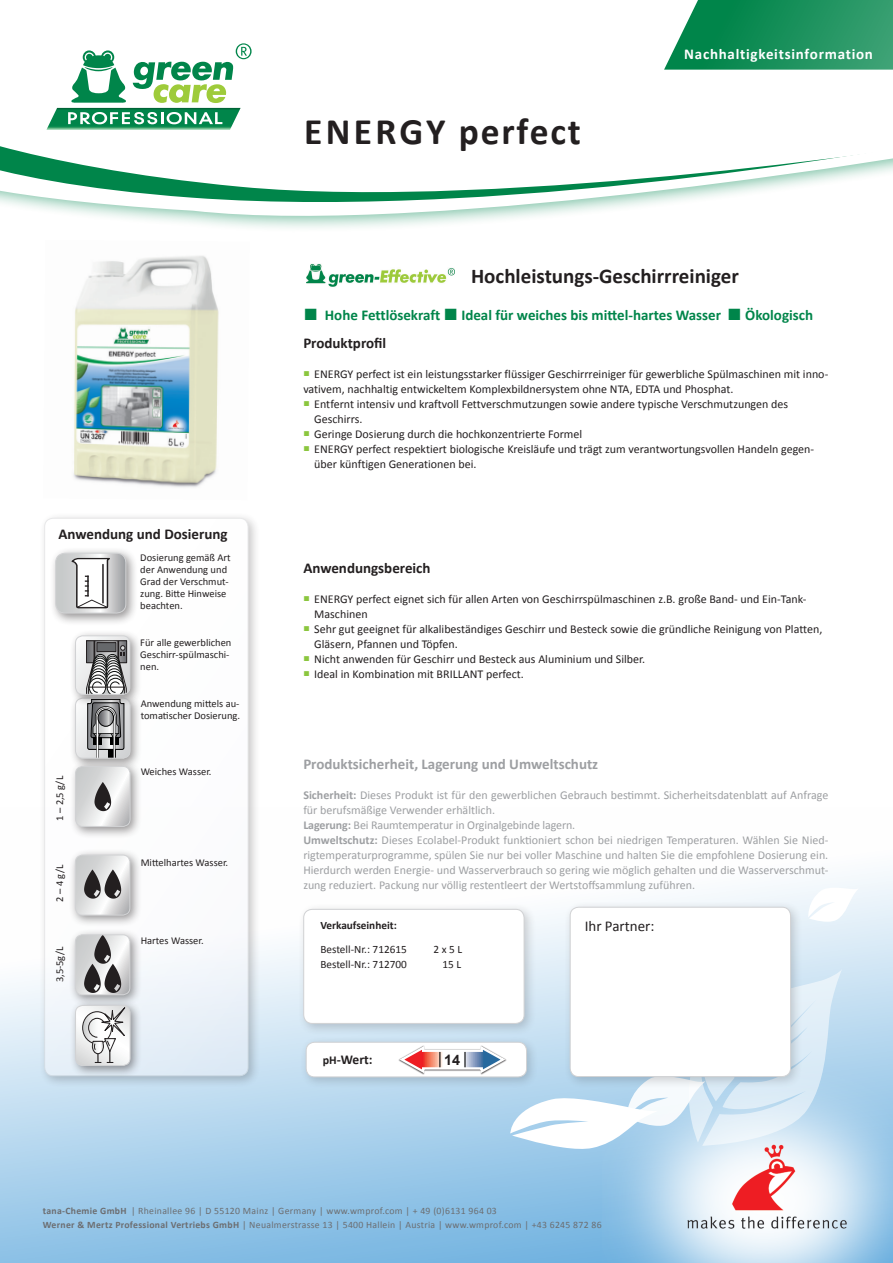
<style>
.page{position:relative;width:893px;height:1263px;background:#fff}
.page>*{position:absolute;margin:0;border:0;box-sizing:border-box;transform-origin:0 0}
.t1{font:700 37.5px "Calibri";letter-spacing:.05em;color:#231f20}
.t2{font:700 21px "Calibri";color:#231f20}
.t3{font:700 15px "Calibri";color:#00854a}
.t4{font:700 15px "Calibri";color:#231f20}
.t5{font:700 15px "Calibri";color:#9d9fa2}
.t6{font:700 15px "Calibri";letter-spacing:.05em;color:#fff}
.t7{font:15px "Calibri";color:#231f20}
.t8{font:700 14.4px "Arial";color:#231f20}
.t9{font:700 13.5px "Calibri";color:#231f20}
.t10{font:12px/15px "Calibri";color:#231f20}
.t11{font:12px/15px "Calibri";color:#9d9fa2}
.t12{font:11.25px "Calibri";color:#231f20}
.t13{font:700 11.25px "Calibri";color:#231f20}
.t14{font:10.5px/12px "Calibri";color:#231f20}
.t15{font:9.75px "Calibri";letter-spacing:.03em;color:#6c6d70}
.s1{font-family:"Arial";font-weight:400;font-size:24.3px}
.s2{font-family:"Arial";font-size:10.5px;color:#8bc63e}
.s3{font-weight:700}
.s4{font-size:12px}
</style>
<div class="page">
<svg style="left:0;top:873px;width:893px;height:390px"></svg>
<svg style="left:807px;top:888px;width:52px;height:34px"></svg>
<svg style="left:188px;top:222px;width:266px;height:6px;fill:#f0f7f4"></svg>
<svg style="left:71px;top:212px;width:502px;height:10px"></svg>
<svg style="left:0;top:146px;width:893px;height:66px"></svg>
<img style="left:73px;top:255px;width:146px;height:233px">
<div style="left:564px;top:901px;width:239px;height:188px;background:#231f20;opacity:.2"></div>
<div style="left:570px;top:907px;width:220px;height:169px;background:#fff;border-radius:9px"></div>
<svg style="left:46px;top:43px;width:206px;height:87px"></svg>
<div style="left:38px;top:512px;width:223px;height:576px;background:#231f20;opacity:.49"></div>
<div style="left:45px;top:518px;width:203px;height:558px;background:linear-gradient(to bottom,#fff,#eef3f9);border-radius:9px"></div>
<div style="left:44px;top:518px;width:204px;height:558px;border:1px solid #d1d2d4;border-radius:9px"></div>
<svg style="left:664px;top:0;width:229px;height:70px;background:#2b9968"></svg>
<div style="left:297px;top:903px;width:240px;height:133px;background:#231f20;opacity:.2"></div>
<div style="left:304px;top:909px;width:220px;height:114px;background:#fff;border-radius:9px"></div>
<div style="left:303px;top:909px;width:221px;height:115px;border:1px solid #d1d2d4;border-radius:9px"></div>
<div style="left:300px;top:1036px;width:239px;height:53px;background:#231f20;opacity:.2"></div>
<div style="left:306px;top:1042px;width:221px;height:35px;background:#fff;border-radius:9px"></div>
<div style="left:306px;top:1042px;width:221px;height:35px;border:1px solid #d1d2d4;border-radius:9px"></div>
<svg style="left:398px;top:968px;width:444px;height:181px"></svg>
<img style="left:603px;top:1048px;width:290px;height:215px">
<img style="left:306px;top:264px;width:149px;height:23px">
<div style="left:49px;top:547px;width:89px;height:79px;background:#231f20;opacity:.49"></div>
<svg style="left:56px;top:553px;width:70px;height:60px"></svg>
<div style="left:55px;top:553px;width:71px;height:60px;border:1px solid #d1d2d4;border-radius:9px"></div>
<div style="left:69px;top:692px;width:74px;height:79px;background:#231f20;opacity:.49"></div>
<div style="left:69px;top:629px;width:73px;height:78px;background:#231f20;opacity:.49"></div>
<svg style="left:76px;top:636px;width:54px;height:123px"></svg>
<div style="left:75px;top:635px;width:55px;height:60px;border:1px solid #d1d2d4;border-radius:7px"></div>
<div style="left:69px;top:760px;width:74px;height:79px;background:#231f20;opacity:.49"></div>
<svg style="left:76px;top:766px;width:54px;height:60px"></svg>
<div style="left:75px;top:766px;width:55px;height:61px;border:1px solid #d1d2d4;border-radius:7px"></div>
<div style="left:69px;top:849px;width:74px;height:79px;background:#231f20;opacity:.49"></div>
<svg style="left:75px;top:855px;width:55px;height:60px"></svg>
<div style="left:75px;top:855px;width:55px;height:60px;border:1px solid #d1d2d4;border-radius:7px"></div>
<div style="left:69px;top:928px;width:74px;height:79px;background:#231f20;opacity:.49"></div>
<svg style="left:75px;top:935px;width:55px;height:60px"></svg>
<div style="left:75px;top:934px;width:55px;height:61px;border:1px solid #d1d2d4;border-radius:7px"></div>
<div style="left:69px;top:999px;width:74px;height:79px;background:#231f20;opacity:.49"></div>
<svg style="left:76px;top:1005px;width:54px;height:60px"></svg>
<div style="left:75px;top:1005px;width:55px;height:61px;border:1px solid #d1d2d4;border-radius:7px"></div>
<p class="t1" style="left:304px;top:108px;width:278px">ENERGY perfect</p>
<p class="t6" style="left:684px;top:44px;width:190px">Nachhaltigkeitsinformation</p>
<p class="t2" style="left:471px;top:263px;width:269px">Hochleistungs-Geschirrreiniger</p>
<p class="t3" style="left:303px;top:305px;width:511px"><span class="s1">■</span> Hohe Fettlösekraft <span class="s1">■</span> Ideal für weiches bis mittel-hartes Wasser <span class="s1">■</span> Ökologisch</p>
<p class="t4" style="left:58px;top:524px;width:171px">Anwendung und Dosierung</p>
<p class="t14" style="left:140px;top:551px;width:92px">Dosierung gemäß Art der Anwendung und<br>Grad der Verschmut&shy;zung. Bitte Hinweise beachten.</p>
<p class="t14" style="left:140px;top:637px;width:93px">Für alle gewerblichen<br>Geschirr-spülmaschi&shy;nen.</p>
<p class="t14" style="left:54px;top:821px;width:46px;rotate:-90deg">1 – 2,5 g/L</p>
<p class="t14" style="left:54px;top:901px;width:38px;rotate:-90deg">2 – 4 g/L</p>
<p class="t14" style="left:54px;top:982px;width:37px;rotate:-90deg">3,5-5g/L</p>
<p class="t14" style="left:141px;top:697px;width:101px">Anwendung mittels au&shy;tomatischer Dosierung.</p>
<p class="t14" style="left:141px;top:766px;width:72px">Weiches Wasser.</p>
<p class="t14" style="left:141px;top:856px;width:89px">Mittelhartes Wasser.</p>
<p class="t14" style="left:141px;top:934px;width:65px">Hartes Wasser.</p>
<p class="t4" style="left:303px;top:333px;width:84px">Produktprofil</p>
<p class="t10" style="left:303px;top:366px;width:526px"><span class="s2">■</span> ENERGY perfect ist ein leistungsstarker flüssiger Geschirrreiniger für gewerbliche Spülmaschinen mit inno&shy;vativem, nachhaltig entwickeltem Komplexbildnersystem ohne NTA, EDTA und Phosphat.</p>
<p class="t10" style="left:314px;top:396px;width:475px;text-indent:-11px"><span class="s2">■</span> Entfernt intensiv und kraftvoll Fettverschmutzungen sowie andere typische Verschmutzungen des<br>Geschirrs.</p>
<p class="t10" style="left:303px;top:426px;width:280px"><span class="s2">■</span> Geringe Dosierung durch die hochkonzentrierte Formel</p>
<p class="t10" style="left:314px;top:441px;width:501px;text-indent:-11px"><span class="s2">■</span> ENERGY perfect respektiert biologische Kreisläufe und trägt zum verantwortungsvollen Handeln gegen&shy;über künftigen Generationen bei.</p>
<p class="t4" style="left:303px;top:558px;width:129px">Anwendungsbereich</p>
<p class="t10" style="left:314px;top:591px;width:494px;text-indent:-11px"><span class="s2">■</span> ENERGY perfect eignet sich für allen Arten von Geschirrspülmaschinen z.B. große Band- und Ein-Tank-<br>Maschinen</p>
<p class="t10" style="left:314px;top:621px;width:510px;text-indent:-11px"><span class="s2">■</span> Sehr gut geeignet für alkalibeständiges Geschirr und Besteck sowie die gründliche Reinigung von Platten,<br>Gläsern, Pfannen und Töpfen.</p>
<p class="t10" style="left:303px;top:651px;width:343px"><span class="s2">■</span> Nicht anwenden für Geschirr und Besteck aus Aluminium und Silber.</p>
<p class="t10" style="left:303px;top:666px;width:222px"><span class="s2">■</span> Ideal in Kombination mit BRILLANT perfect.</p>
<p class="t5" style="left:303px;top:755px;width:296px">Produktsicherheit, Lagerung und Umweltschutz</p>
<p class="t11" style="left:303px;top:788px;width:526px"><span class="s3">Sicherheit:</span> Dieses Produkt ist für den gewerblichen Gebrauch bestimmt. Sicherheitsdatenblatt auf Anfrage für berufsmäßige Verwender erhältlich.</p>
<p class="t11" style="left:303px;top:818px;width:273px"><span class="s3">Lagerung:</span> Bei Raumtemperatur in Orginalgebinde lagern.</p>
<p class="t11" style="left:303px;top:833px;width:526px;text-align:justify"><span class="s3">Umweltschutz:</span> Dieses Ecolabel-Produkt funktioniert schon bei niedrigen Temperaturen. Wählen Sie Nied&shy;rigtemperaturprogramme, spülen Sie nur bei voller Maschine und halten Sie die empfohlene Dosierung ein.<br>Hierdurch werden Energie- und Wasserverbrauch so gering wie möglich gehalten und die Wasserverschmut&shy;zung reduziert. Packung nur völlig restentleert der Wertstoffsammlung zuführen.</p>
<p class="t13" style="left:320px;top:918px;width:78px">Verkaufseinheit:</p>
<p class="t12" style="left:320px;top:942px;width:88px">Bestell-Nr.: 712615</p>
<p class="t12" style="left:433px;top:942px;width:30px">2 x 5 L</p>
<p class="t12" style="left:320px;top:957px;width:88px">Bestell-Nr.: 712700</p>
<p class="t12" style="left:442px;top:957px;width:20px">15 L</p>
<p class="t9" style="left:323px;top:1051px;width:51px"><span class="s4">pH</span>-Wert:</p>
<p class="t8" style="left:444px;top:1049px;width:18px">14</p>
<p class="t7" style="left:585px;top:916px;width:71px">Ihr Partner:</p>
<p class="t15" style="left:43px;top:1205px;width:456px"><span class="s3">tana-Chemie GmbH</span> | Rheinallee 96 | D 55120 Mainz | Germany | www.wmprof.com | + 49 (0)6131 964 03</p>
<p class="t15" style="left:43px;top:1218px;width:560px"><span class="s3">Werner &amp; Mertz Professional Vertriebs GmbH</span> | Neualmerstrasse 13 | 5400 Hallein | Austria | www.wmprof.com | +43 6245 872 86</p>
</div>
